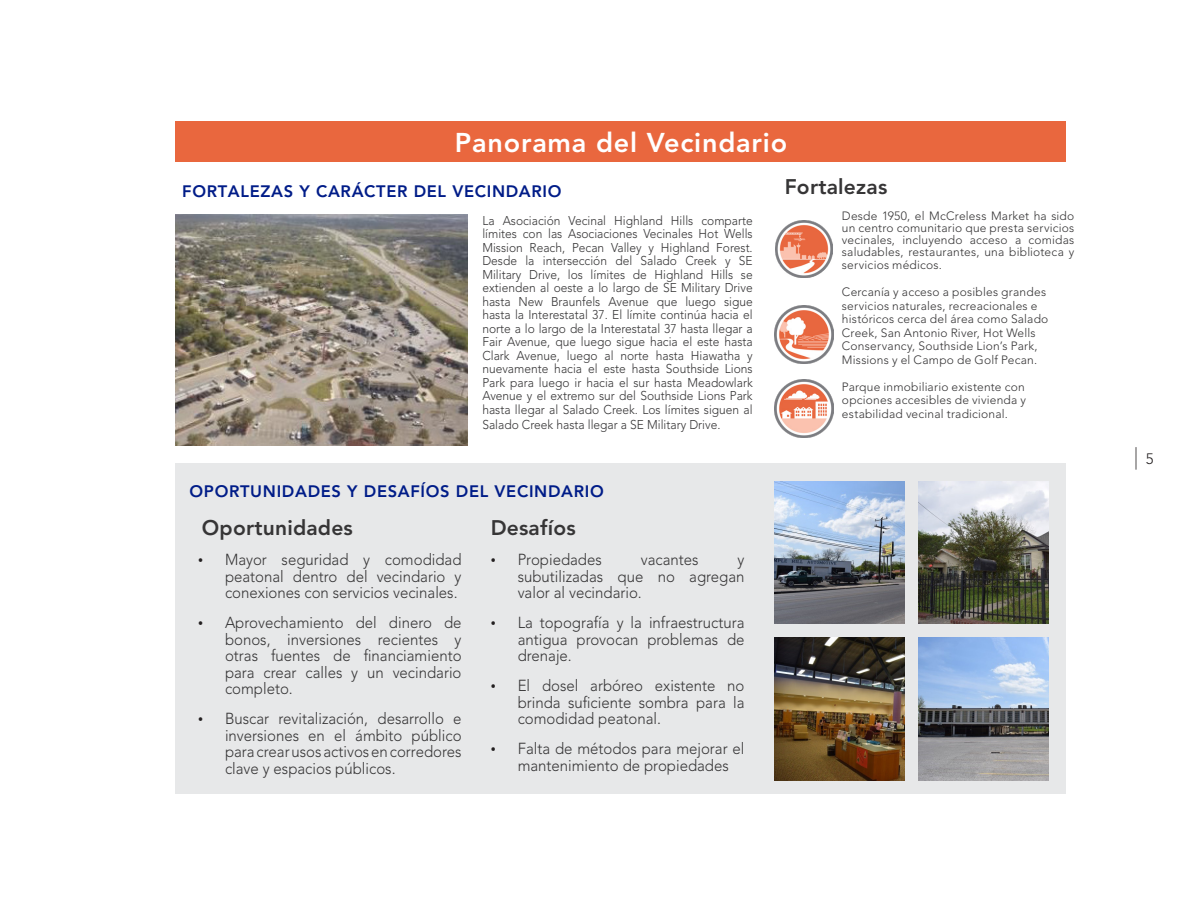
<style>
.page{position:relative;width:1188px;height:918px;background:#fff}
.page>*{position:absolute;margin:0;border:0;box-sizing:border-box;transform-origin:0 0}
.Page_Heading{font:800 27px "Avenir LT Std";letter-spacing:.03em;color:#fff}
.Page_Numbers{font:300 22.5px "Avenir LT Std";color:#231f20;scale:.67 1}
.Normal_Paragraph{font:800 21px "Avenir LT Std";letter-spacing:.01em;color:#363536}
.t1{font:800 16.5px "Avenir LT Std";letter-spacing:.04em;color:#001c88}
.t2{font:300 15.9px/16.5px "Avenir LT Std";color:#363536;text-align:justify;scale:.94 1}
.Normal_Paragraph-2{font:300 12.75px/13.5px "Avenir LT Std";color:#363536;text-align:justify;scale:.94 1}
.text{font:300 12px/13.5px "Avenir LT Std";letter-spacing:.015em;color:#363536}
.Normal_Paragraph-3{font:300 12px/12px "Avenir LT Std";letter-spacing:.02em;color:#363536;text-align:justify}
.s1{font-family:"Garamond";font-weight:400;font-size:15px;color:#231f20}
.s2{font-size:15px}
</style>
<div class="page">
<img style="left:775px;top:241px;width:58px;height:37px">
<div style="left:176px;top:464px;width:890px;height:330px;background:#e7e8e9"></div>
<img style="left:176px;top:214px;width:292px;height:232px">
<div style="left:176px;top:122px;width:890px;height:40px;background:#e9673e"></div>
<img style="left:774px;top:482px;width:131px;height:142px">
<img style="left:774px;top:638px;width:131px;height:142px">
<img style="left:918px;top:482px;width:130px;height:142px">
<img style="left:918px;top:638px;width:130px;height:142px">
<img style="left:776px;top:220px;width:56px;height:57px">
<img style="left:775px;top:305px;width:58px;height:58px">
<img style="left:775px;top:379px;width:58px;height:58px">
<p class="Page_Heading" style="left:455px;top:127px;width:334px">Panorama del Vecindario</p>
<h2 class="t1" style="left:182px;top:182px;width:381px">FORTALEZAS Y CARÁCTER DEL VECINDARIO</h2>
<p class="Normal_Paragraph-2" style="left:482px;top:214px;width:289px">La Asociación Vecinal Highland Hills comparte límites con las Asociaciones Vecinales Hot Wells Mission Reach, Pecan Valley y Highland Forest.<br>Desde la intersección del Salado Creek y SE Military Drive, los límites de Highland Hills se extienden al oeste a lo largo de SE Military Drive hasta New Braunfels Avenue que luego sigue hasta la Interestatal 37. El límite continúa hacia el norte a lo largo de la Interestatal 37 hasta llegar a Fair Avenue, que luego sigue hacia el este hasta Clark Avenue, luego al norte hasta Hiawatha y nuevamente hacia el este hasta Southside Lions Park para luego ir hacia el sur hasta Meadowlark Avenue y el extremo sur del Southside Lions Park hasta llegar al Salado Creek. Los límites siguen al</p>
<p class="Normal_Paragraph-2" style="left:482px;top:418px;width:255px">Salado Creek hasta llegar a SE Military Drive.</p>
<h2 class="t1" style="left:190px;top:482px;width:416px">OPORTUNIDADES Y DESAFÍOS DEL VECINDARIO</h2>
<p class="Normal_Paragraph" style="left:202px;top:516px;width:153px">Oportunidades</p>
<p class="t2" style="left:225px;top:552px;width:253px;text-indent:-27px"><span class="s1">•</span> Mayor seguridad y comodidad peatonal dentro del vecindario y conexiones con servicios vecinales.</p>
<p class="t2" style="left:225px;top:615px;width:253px;text-indent:-27px"><span class="s1">•</span> Aprovechamiento del dinero de bonos, inversiones recientes y otras fuentes de financiamiento para crear calles y un vecindario completo.</p>
<p class="t2" style="left:225px;top:711px;width:253px;text-indent:-27px"><span class="s1">•</span> Buscar revitalización, desarrollo e inversiones en el ámbito público para crear usos activos en corredores clave y espacios públicos.</p>
<p class="Normal_Paragraph" style="left:491px;top:516px;width:87px">Desafíos</p>
<p class="t2" style="left:491px;top:552px;width:120px"><span class="s1">•</span> Propiedades</p>
<p class="t2" style="left:641px;top:552px;width:63px">vacantes</p>
<p class="t2" style="left:518px;top:552px;width:243px;text-indent:220px">y subutilizadas que no agregan valor al vecindario.</p>
<p class="t2" style="left:518px;top:615px;width:243px;text-indent:-27px"><span class="s1">•</span> La topografía y la infraestructura antigua provocan problemas de drenaje.</p>
<p class="t2" style="left:518px;top:678px;width:243px;text-indent:-27px"><span class="s1">•</span> El dosel arbóreo existente no brinda suficiente sombra para la comodidad peatonal.</p>
<p class="t2" style="left:518px;top:741px;width:243px;text-indent:-27px"><span class="s1">•</span> Falta de métodos para mejorar el mantenimiento de propiedades</p>
<p class="Normal_Paragraph" style="left:785px;top:174px;width:104px">Fortalezas</p>
<p class="Normal_Paragraph-3" style="left:842px;top:209px;width:234px">Desde 1950, el McCreless Market ha sido un centro comunitario que presta servicios vecinales, incluyendo acceso a comidas saludables, restaurantes, una biblioteca y</p>
<p class="Normal_Paragraph-3" style="left:842px;top:259px;width:101px">servicios médicos.</p>
<p class="text" style="left:842px;top:285px;width:208px">Cercanía y acceso a posibles grandes servicios naturales, recreacionales e históricos cerca del área como Salado Creek, San Antonio River, Hot Wells Conservancy, Southside Lion’s Park, Missions y el Campo de Golf Pecan.</p>
<p class="text" style="left:842px;top:380px;width:186px;text-align:justify">Parque inmobiliario existente con opciones accesibles de vivienda y estabilidad vecinal tradicional.</p>
<p class="Page_Numbers" style="left:1135px;top:443px;width:30px">| <span class="s2">5</span></p>
</div>
